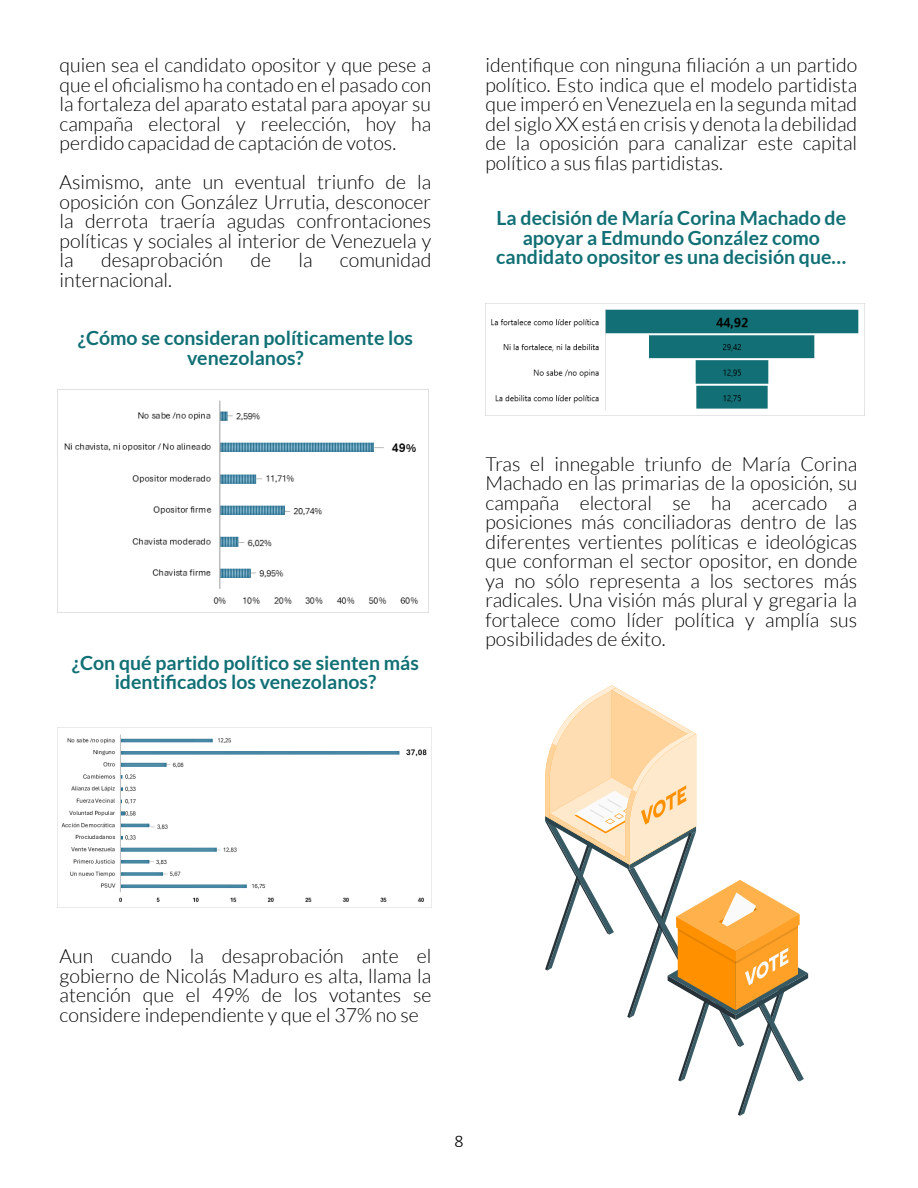
<style>
.page{position:relative;width:918px;height:1188px;background:#fff}
.page>*{position:absolute;margin:0;border:0;box-sizing:border-box;transform-origin:0 0}
.t1{font:300 19.5px/19.5px "Lato";color:#000;text-align:justify}
.t2{font:700 19.5px/19.5px "Lato";color:#117075;text-align:center}
.t3{font:300 18px "Calibri";color:#000}
</style>
<div class="page">
<img style="left:57px;top:389px;width:371px;height:223px">
<img style="left:57px;top:728px;width:374px;height:180px">
<img style="left:486px;top:303px;width:379px;height:112px">
<svg style="left:545px;top:685px;width:263px;height:431px"></svg>
<p class="t1" style="left:60px;top:55px;width:373px">quien sea el candidato opositor y que pese a que el oficialismo ha contado en el pasado con la fortaleza del aparato estatal para apoyar su campaña electoral y reelección, hoy ha perdido capacidad de captación de votos.</p>
<p class="t1" style="left:60px;top:172px;width:373px">Asimismo, ante un eventual triunfo de la oposición con González Urrutia, desconocer la derrota traería agudas confrontaciones políticas y sociales al interior de Venezuela y la</p>
<p class="t1" style="left:101px;top:250px;width:123px">desaprobación</p>
<p class="t1" style="left:250px;top:250px;width:22px">de</p>
<p class="t1" style="left:298px;top:250px;width:16px">la</p>
<p class="t1" style="left:340px;top:250px;width:93px">comunidad</p>
<p class="t1" style="left:60px;top:270px;width:114px">internacional.</p>
<p class="t2" style="left:78px;top:328px;width:337px">¿Cómo se consideran políticamente los venezolanos?</p>
<p class="t2" style="left:72px;top:653px;width:349px">¿Con qué partido político se sienten más identificados los venezolanos?</p>
<p class="t1" style="left:486px;top:55px;width:373px">identifique con ninguna filiación a un partido político. Esto indica que el modelo partidista que imperó en Venezuela en la segunda mitad del siglo XX está en crisis y denota la debilidad de la oposición para canalizar este capital político a sus filas partidistas.</p>
<p class="t2" style="left:496px;top:208px;width:352px">La decisión de María Corina Machado de apoyar a Edmundo González como candidato opositor es una decisión que…</p>
<p class="t1" style="left:486px;top:454px;width:373px">Tras el innegable triunfo de María Corina Machado en las primarias de la oposición, su campaña electoral se ha acercado a posiciones más conciliadoras dentro de las diferentes vertientes políticas e ideológicas que conforman el sector opositor, en donde ya no sólo representa a los sectores más radicales. Una visión más plural y gregaria la fortalece como líder política y amplía sus posibilidades de éxito.</p>
<p class="t1" style="left:60px;top:947px;width:373px">Aun cuando la desaprobación ante el gobierno de Nicolás Maduro es alta, llama la atención que el 49% de los votantes se considere independiente y que el 37% no se</p>
<p class="t3" style="left:454px;top:1130px;width:11px">8</p>
</div>
